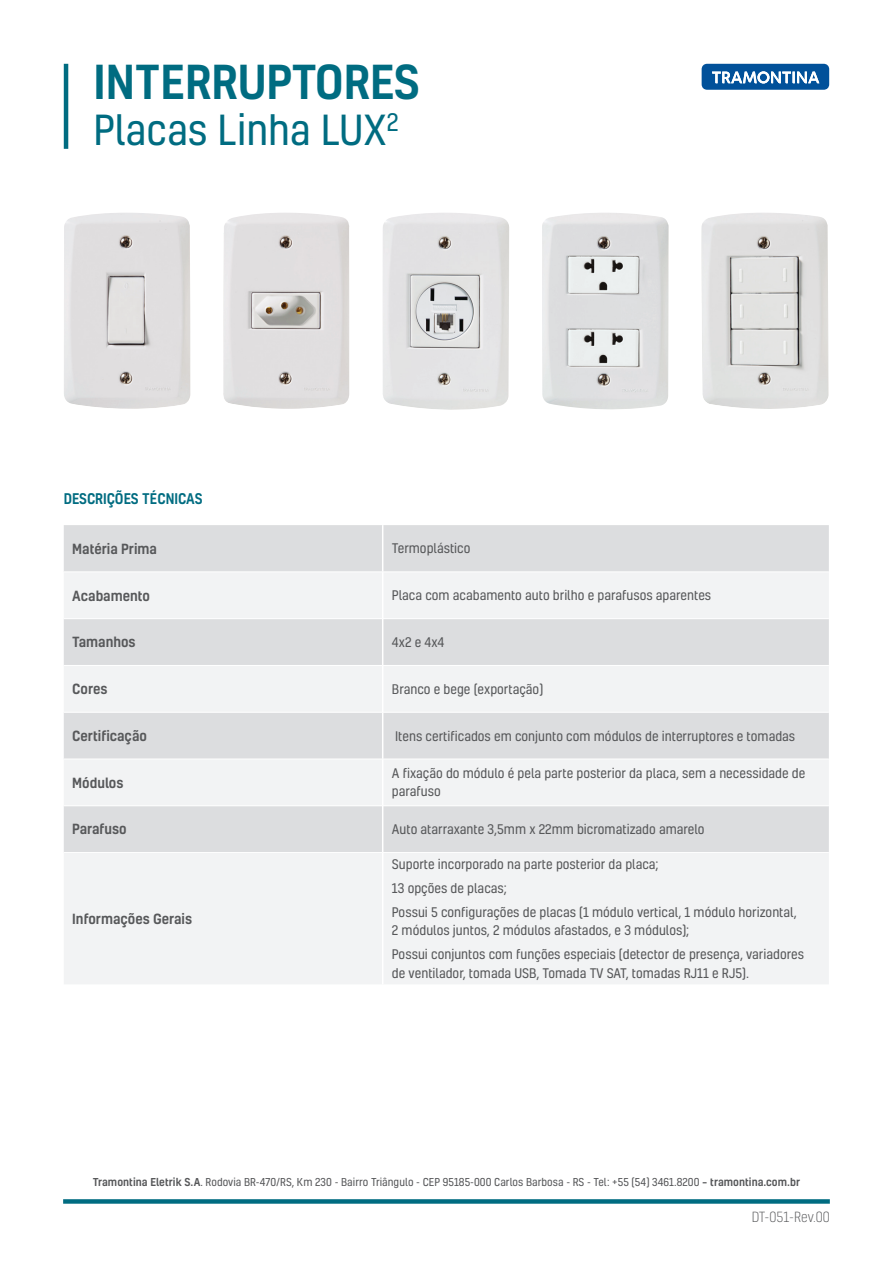
<style>
.page{position:relative;width:893px;height:1263px;background:#fff}
.page>*{position:absolute;margin:0;border:0;box-sizing:border-box;transform-origin:0 0}
.t1{font:500 45px "Kelson";color:#006c81}
.t2{font:39.9px "Kelson";color:#006c81}
.t3{font:500 14.1px "Kelson";color:#006c81;scale:.95 1}
.t4{font:500 13.5px "Kelson";color:#57585a}
.t5{font:300 13.5px "Kelson";color:#57585a}
.t6{font:12.75px/24px "Kelson";color:#57585a}
.t7{font:10.5px "Kelson";letter-spacing:.005em;color:#57585a}
.s1{font-weight:500}
</style>
<div class="page">
<div style="left:63px;top:1199px;width:767px;height:5px;background:#006c81"></div>
<div style="left:64px;top:525px;width:765px;height:47px;background:#dcdddf"></div>
<svg style="left:64px;top:573px;width:765px;height:411px;fill:#f2f3f4"></svg>
<hr style="left:382px;top:525px;width:1px;height:47px;background:#fff">
<hr style="left:382px;top:572px;width:1px;height:46px;background:#fff">
<hr style="left:382px;top:619px;width:1px;height:46px;background:#fff">
<hr style="left:382px;top:666px;width:1px;height:46px;background:#fff">
<hr style="left:382px;top:712px;width:1px;height:47px;background:#fff">
<hr style="left:382px;top:759px;width:1px;height:47px;background:#fff">
<hr style="left:382px;top:806px;width:1px;height:46px;background:#fff">
<hr style="left:382px;top:853px;width:1px;height:131px;background:#fff">
<hr style="left:64px;top:618px;width:319px;height:1px;background:#fff">
<hr style="left:383px;top:618px;width:446px;height:1px;background:#fff">
<hr style="left:64px;top:665px;width:319px;height:1px;background:#fff">
<hr style="left:383px;top:665px;width:446px;height:1px;background:#fff">
<hr style="left:64px;top:712px;width:319px;height:1px;background:#fff">
<hr style="left:383px;top:712px;width:446px;height:1px;background:#fff">
<hr style="left:64px;top:759px;width:319px;height:1px;background:#fff">
<hr style="left:383px;top:759px;width:446px;height:1px;background:#fff">
<hr style="left:64px;top:805px;width:319px;height:1px;background:#fff">
<hr style="left:383px;top:805px;width:446px;height:1px;background:#fff">
<hr style="left:64px;top:852px;width:319px;height:1px;background:#fff">
<hr style="left:383px;top:852px;width:446px;height:1px;background:#fff">
<svg style="left:702px;top:64px;width:127px;height:25px;background:#3675af"></svg>
<hr style="left:64px;top:64px;width:4px;height:85px;background:#006c81">
<img style="left:64px;top:213px;width:126px;height:196px">
<img style="left:542px;top:213px;width:127px;height:196px">
<img style="left:383px;top:213px;width:126px;height:197px">
<img style="left:223px;top:213px;width:126px;height:196px">
<img style="left:701px;top:213px;width:128px;height:196px">
<h1 class="t1" style="left:94px;top:51px;width:328px">INTERRUPTORES</h1>
<h2 class="t2" style="left:94px;top:103px;width:307px">Placas Linha LUX<sup>2</sup></h2>
<p class="t3" style="left:64px;top:489px;width:148px">DESCRIÇÕES TÉCNICAS</p>
<p class="t4" style="left:72px;top:539px;width:86px">Matéria Prima</p>
<p class="t6" style="left:392px;top:536px;width:80px">Termoplástico</p>
<p class="t4" style="left:72px;top:586px;width:79px">Acabamento</p>
<p class="t6" style="left:392px;top:583px;width:321px">Placa com acabamento auto brilho e parafusos aparentes</p>
<p class="t4" style="left:72px;top:633px;width:65px">Tamanhos</p>
<p class="t6" style="left:392px;top:630px;width:54px">4x2 e 4x4</p>
<p class="t4" style="left:72px;top:680px;width:37px">Cores</p>
<p class="t6" style="left:392px;top:677px;width:153px">Branco e bege (exportação)</p>
<p class="t4" style="left:72px;top:726px;width:76px">Certificação</p>
<p class="t6" style="left:395px;top:723px;width:402px">Itens certificados em conjunto com módulos de interruptores e tomadas</p>
<p class="t4" style="left:72px;top:773px;width:53px">Módulos</p>
<p class="t6" style="left:392px;top:764px;width:415px;line-height:18px">A fixação do módulo é pela parte posterior da placa, sem a necessidade de parafuso</p>
<p class="t4" style="left:72px;top:820px;width:56px">Parafuso</p>
<p class="t6" style="left:392px;top:817px;width:314px">Auto atarraxante 3,5mm x 22mm bicromatizado amarelo</p>
<p class="t4" style="left:72px;top:909px;width:121px">Informações Gerais</p>
<p class="t6" style="left:392px;top:852px;width:406px">Suporte incorporado na parte posterior da placa;<br>13 opções de placas;<br>Possui 5 configurações de placas (1 módulo vertical, 1 módulo horizontal,</p>
<p class="t6" style="left:392px;top:918px;width:414px">2 módulos juntos, 2 módulos afastados, e 3 módulos);<br>Possui conjuntos com funções especiais (detector de presença, variadores</p>
<p class="t6" style="left:392px;top:960px;width:359px">de ventilador, tomada USB, Tomada TV SAT, tomadas RJ11 e RJ5).</p>
<p class="t7" style="left:93px;top:1175px;width:709px"><span class="s1">Tramontina Eletrik S.A</span>. Rodovia BR-470/RS, Km 230 - Bairro Triângulo - CEP 95185-000 Carlos Barbosa - RS - Tel: +55 (54) 3461.8200 <span class="s1">– tramontina.com.br</span></p>
<p class="t5" style="left:752px;top:1209px;width:79px">DT-051-Rev.00</p>
</div>
